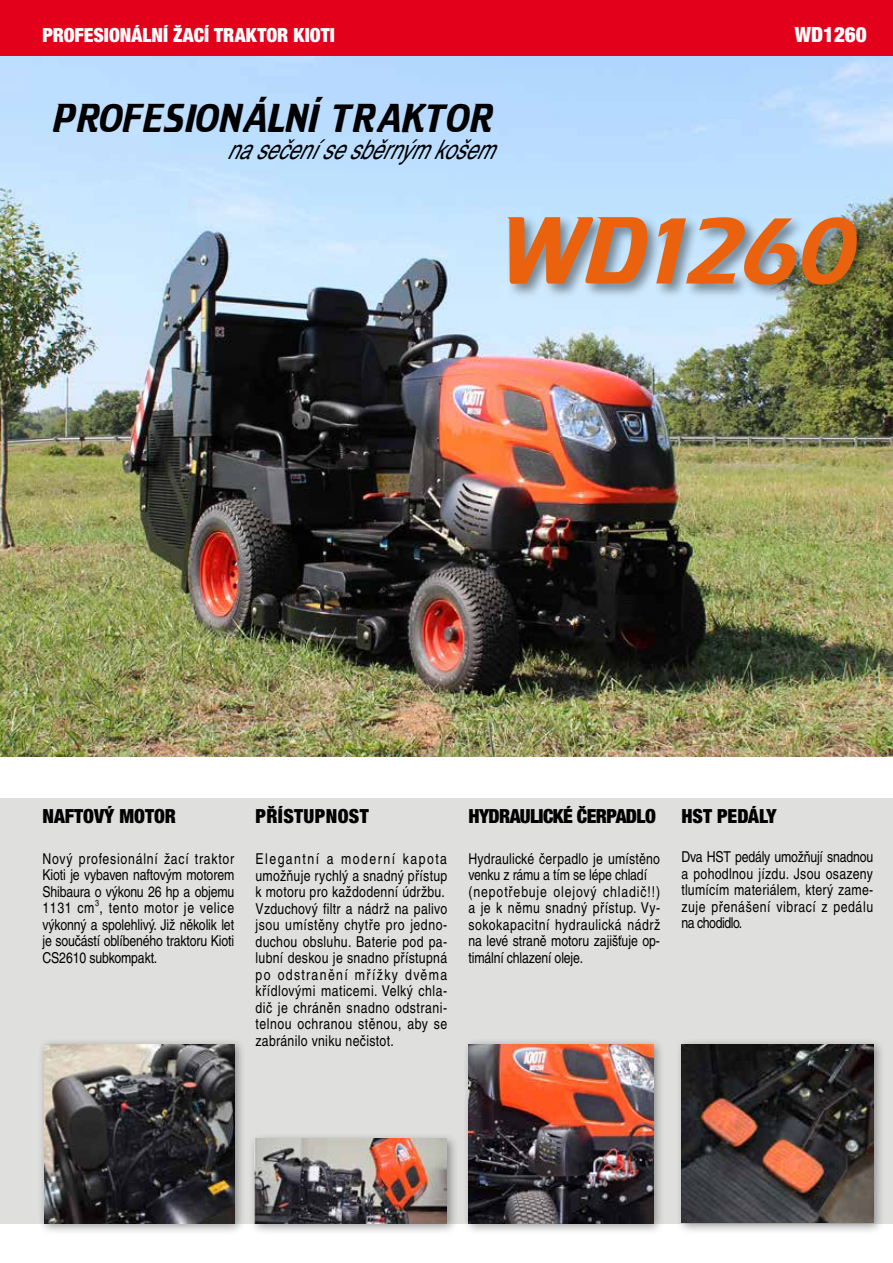
<style>
.page{position:relative;width:893px;height:1263px;background:#fff}
.page>*{position:absolute;margin:0;border:0;box-sizing:border-box;transform-origin:0 0}
.t1{font:97.5px "Trekker";letter-spacing:-.05em;color:#ea620e}
.t2{font:40.95px "Trekker";color:#000;scale:.93 1}
.t3{font:italic condensed 26.85px "Helvetica CE";color:#000;scale:.93 1}
.t4{font:900 condensed 21px "Helvetica Neue CE";color:#fff}
.t5{font:900 condensed 19.5px "Helvetica Neue CE";color:#fff}
.t6{font:900 condensed 19.5px "Helvetica Neue CE";color:#000}
.t7{font:900 condensed 19.5px "Helvetica Neue CE";letter-spacing:-.03em;color:#000}
.t8{font:900 condensed 19.5px "Helvetica Neue CE";letter-spacing:.02em;color:#000}
.t9{font:condensed 15px/16.5px "Helvetica CE";letter-spacing:.02em;color:#000;text-align:justify}
.t10{font:condensed 8.7px "Helvetica CE";color:#000}
</style>
<div class="page">
<img style="left:0;top:55px;width:893px;height:702px">
<div style="left:0;top:0;width:893px;height:55px;background:#e2001a"></div>
<div style="left:0;top:798px;width:893px;height:425px;background:#dfdfde"></div>
<div style="left:249px;top:1133px;width:210px;height:102px;background:#000;opacity:.39"></div>
<img style="left:255px;top:1139px;width:191px;height:84px">
<div style="left:463px;top:1038px;width:202px;height:197px;background:#000;opacity:.39"></div>
<img style="left:468px;top:1044px;width:185px;height:179px">
<div style="left:676px;top:1038px;width:210px;height:196px;background:#000;opacity:.39"></div>
<img style="left:681px;top:1044px;width:192px;height:178px">
<div style="left:506px;top:214px;width:365px;height:86px;background:#000;opacity:.41"></div>
<div style="left:38px;top:1038px;width:209px;height:197px;background:#000;opacity:.39"></div>
<img style="left:44px;top:1044px;width:190px;height:180px">
<h3 class="t5" style="left:43px;top:24px;width:294px">PROFESIONÁLNÍ ŽACÍ TRAKTOR KIOTI</h3>
<h3 class="t4" style="left:795px;top:22px;width:74px">WD1260</h3>
<h2 class="t2" style="left:53px;top:97px;width:475px">PROFESIONÁLNÍ TRAKTOR</h2>
<h3 class="t3" style="left:227px;top:135px;width:304px">nasečenísesběrnýmkošem</h3>
<h1 class="t1" style="left:501px;top:198px;width:361px">WD1260</h1>
<h3 class="t6" style="left:43px;top:805px;width:135px">NAFTOVÝ MOTOR</h3>
<p class="t9" style="left:43px;top:850px;width:193px">Nový profesionální žací traktor Kioti je vybaven naftovým motorem Shibaura o výkonu 26 hp a objemu 1131 cm , tento motor je velice</p>
<p class="t10" style="left:95px;top:898px;width:5px">3</p>
<p class="t9" style="left:43px;top:916px;width:193px">výkonný a spolehlivý. Již několik let je součástí oblíbeného traktoru Kioti CS2610 subkompakt.</p>
<h3 class="t8" style="left:255px;top:805px;width:115px">PŘÍSTUPNOST</h3>
<p class="t9" style="left:255px;top:851px;width:193px;text-align:left">Elegantní a moderní kapota umožňuje rychlý a snadný přístup k motoru pro každodenní údržbu.<br>Vzduchový filtr a nádrž na palivo jsou umístěny chytře pro jedno&shy;duchou obsluhu. Baterie pod pa&shy;lubní deskou je snadno přístupná po odstranění mřížky dvěma křídlovými maticemi. Velký chla&shy;dič je chráněn snadno odstrani&shy;telnou ochranou stěnou, aby se zabránilo vniku nečistot.</p>
<h3 class="t7" style="left:468px;top:805px;width:189px">HYDRAULICKÉ ČERPADLO</h3>
<p class="t9" style="left:468px;top:850px;width:193px;text-align:left">Hydraulické čerpadlo je umístěno venku z rámu a tím se lépe chladí (nepotřebuje olejový chladič!!) a je k němu snadný přístup. Vy&shy;sokokapacitní hydraulická nádrž na levé straně motoru zajišťuje op&shy;timální chlazení oleje.</p>
<h3 class="t6" style="left:681px;top:805px;width:97px">HST PEDÁLY</h3>
<p class="t9" style="left:681px;top:848px;width:193px">Dva HST pedály umožňují snadnou a pohodlnou jízdu. Jsou osazeny tlumícím materiálem, který zame&shy;zuje přenášení vibrací z pedálu na chodidlo.</p>
</div>
